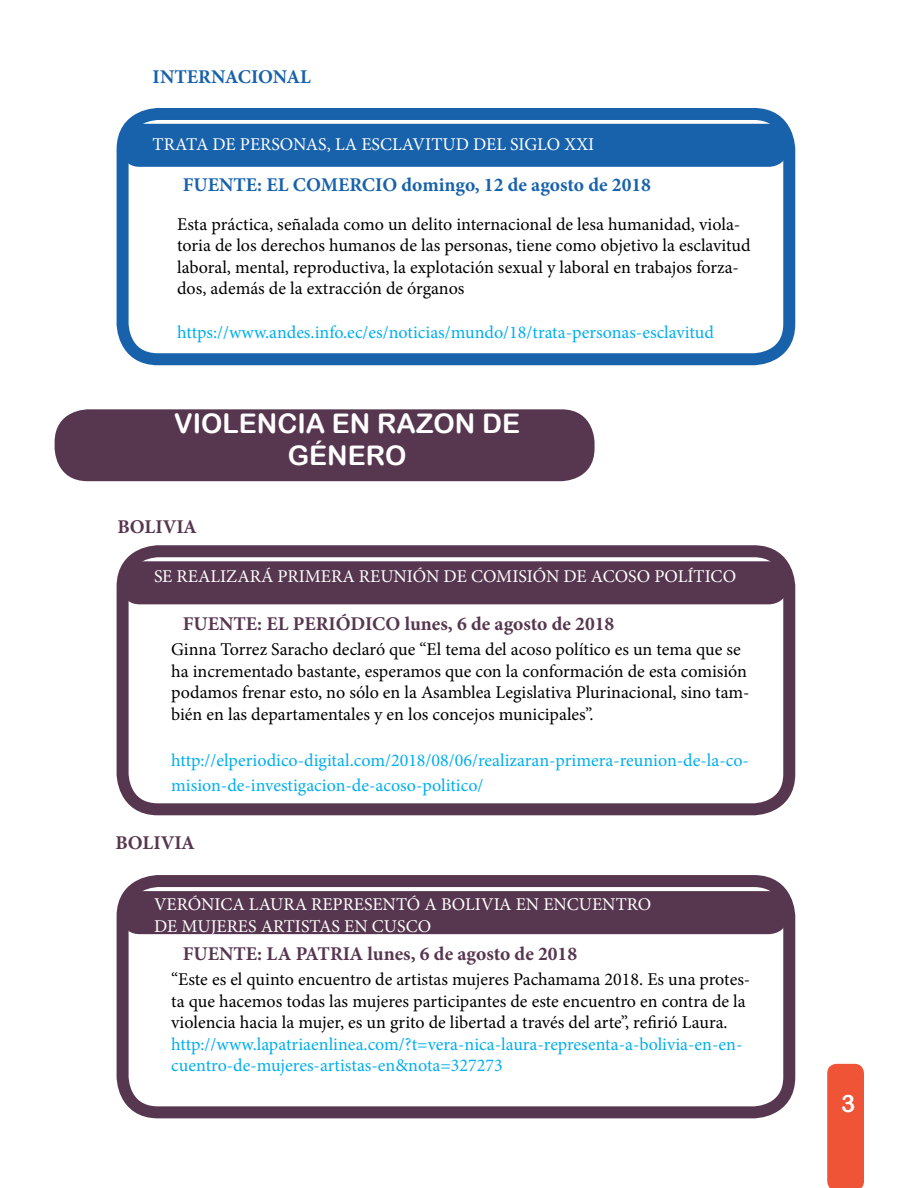
<style>
.page{position:relative;width:918px;height:1188px;background:#fff}
.page>*{position:absolute;margin:0;border:0;box-sizing:border-box;transform-origin:0 0}
.t1{font:27px "Arial Rounded MT Bold";color:#fff}
.t2{font:24px "Arial Rounded MT Bold";color:#fff}
.t3{font:700 19.5px "Minion Pro";color:#57364f}
.t4{font:700 19.5px "Minion Pro";color:#1862ac}
.t5{font:18px/21.6px "Minion Pro";color:#000}
.t6{font:18px/24.6px "Minion Pro";color:#00aeef}
.t7{font:18px "Minion Pro";color:#fff}
</style>
<div class="page">
<div style="left:827px;top:1064px;width:37px;height:124px;background:#f05437"></div>
<div style="left:55px;top:409px;width:540px;height:72px;background:#57364f;border-radius:33px"></div>
<div style="left:117px;top:545px;width:678px;height:270px;border:12px solid #57364f;border-radius:35px"></div>
<div style="left:117px;top:875px;width:678px;height:243px;border:12px solid #57364f;border-radius:35px"></div>
<div style="left:121px;top:561px;width:667px;height:43px;background:#57364f;border-radius:18px"></div>
<div style="left:121px;top:891px;width:667px;height:43px;background:#57364f;border-radius:18px"></div>
<div style="left:117px;top:108px;width:678px;height:257px;border:12px solid #1862ac;border-radius:35px"></div>
<div style="left:121px;top:124px;width:667px;height:43px;background:#1862ac;border-radius:18px"></div>
<p class="t4" style="left:153px;top:63px;width:160px">INTERNACIONAL</p>
<p class="t7" style="left:153px;top:132px;width:443px">TRATA DE PERSONAS, LA ESCLAVITUD DEL SIGLO XXI</p>
<p class="t4" style="left:183px;top:171px;width:470px">FUENTE: EL COMERCIO domingo, 12 de agosto de 2018</p>
<p class="t5" style="left:177px;top:213px;width:575px">Esta práctica, señalada como un delito internacional de lesa humanidad, viola&shy;toria de los derechos humanos de las personas, tiene como objetivo la esclavitud laboral, mental, reproductiva, la explotación sexual y laboral en trabajos forza&shy;dos, además de la extracción de órganos</p>
<p class="t6" style="left:177px;top:320px;width:538px">https://www.andes.info.ec/es/noticias/mundo/18/trata-personas-esclavitud</p>
<p class="t1" style="left:174px;top:407px;width:348px">VIOLENCIA EN RAZON DE</p>
<p class="t1" style="left:288px;top:439px;width:120px">GÉNERO</p>
<p class="t3" style="left:117px;top:513px;width:81px">BOLIVIA</p>
<p class="t7" style="left:154px;top:565px;width:584px">SE REALIZARÁ PRIMERA REUNIÓN DE COMISIÓN DE ACOSO POLÍTICO</p>
<p class="t3" style="left:183px;top:610px;width:433px">FUENTE: EL PERIÓDICO lunes, 6 de agosto de 2018</p>
<p class="t5" style="left:171px;top:639px;width:580px">Ginna Torrez Saracho declaró que “El tema del acoso político es un tema que se ha incrementado bastante, esperamos que con la conformación de esta comisión podamos frenar esto, no sólo en la Asamblea Legislativa Plurinacional, sino tam&shy;bién en las departamentales y en los concejos municipales”.</p>
<p class="t6" style="left:171px;top:748px;width:579px">http://elperiodico-digital.com/2018/08/06/realizaran-primera-reunion-de-la-co&shy;mision-de-investigacion-de-acoso-politico/</p>
<p class="t3" style="left:115px;top:829px;width:81px">BOLIVIA</p>
<p class="t7" style="left:154px;top:892px;width:499px">VERÓNICA LAURA REPRESENTÓ A BOLIVIA EN ENCUENTRO</p>
<p class="t7" style="left:154px;top:914px;width:279px">DE MUJERES ARTISTAS EN CUSCO</p>
<p class="t3" style="left:183px;top:940px;width:396px">FUENTE: LA PATRIA lunes, 6 de agosto de 2018</p>
<p class="t5" style="left:171px;top:968px;width:581px">“Este es el quinto encuentro de artistas mujeres Pachamama 2018. Es una protes&shy;ta que hacemos todas las mujeres participantes de este encuentro en contra de la violencia hacia la mujer, es un grito de libertad a través del arte”, refirió Laura.</p>
<p class="t6" style="left:171px;top:1033px;width:573px;line-height:21.6px">http://www.lapatriaenlinea.com/?t=vera-nica-laura-representa-a-bolivia-en-en&shy;cuentro-de-mujeres-artistas-en&amp;nota=327273</p>
<h2 class="t2" style="left:841px;top:1089px;width:16px">3</h2>
</div>
